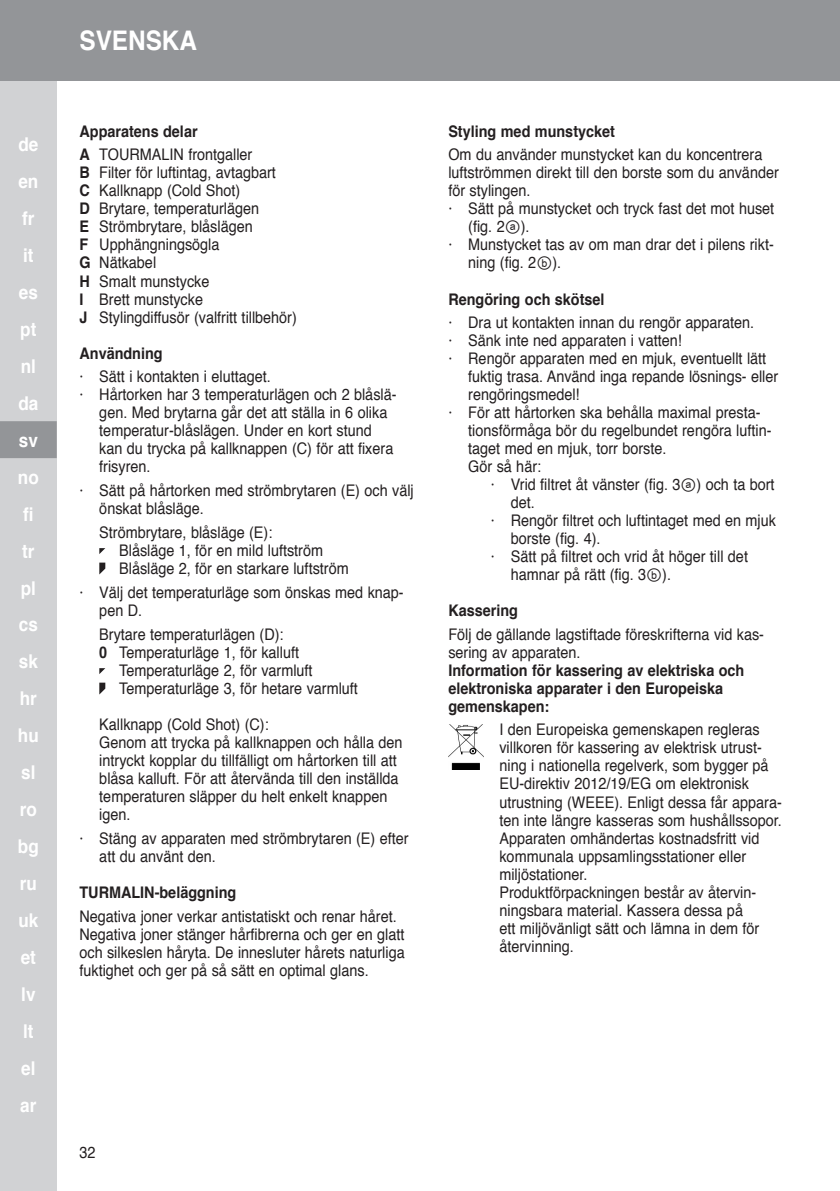
<style>
.page{position:relative;width:840px;height:1191px;background:#fff}
.page>*{position:absolute;margin:0;border:0;box-sizing:border-box;transform-origin:0 0}
.t1{font:700 27px "Helvetica";color:#fff;scale:.9 1}
.t2{font:700 19px/37px "Helvetica";color:#fff;scale:.9 1}
.t3{font:16px/18px "Helvetica";color:#231f20;scale:.9 1}
.t4{font:700 16px/18px "Helvetica";color:#231f20;scale:.9 1}
.s1{font-weight:700}
.s2{font-family:"Arial Unicode MS"}
</style>
<div class="page">
<div style="left:0;top:0;width:57px;height:1191px;background:#d1d2d4"></div>
<div style="left:0;top:0;width:839px;height:80px;background:#939598"></div>
<div style="left:0;top:421px;width:57px;height:37px;background:#939598"></div>
<svg style="left:99px;top:548px;width:6px;height:6px"></svg>
<svg style="left:99px;top:562px;width:6px;height:12px"></svg>
<svg style="left:99px;top:668px;width:6px;height:6px"></svg>
<svg style="left:99px;top:682px;width:6px;height:12px"></svg>
<img style="left:448px;top:724px;width:34px;height:45px">
<p class="t2" style="left:18px;top:126px;width:25px">de en fr it es pt nl da sv no fi tr pl cs sk hr hu sl ro bg ru uk et lv lt el ar</p>
<h1 class="t1" style="left:79px;top:19px;width:132px">SVENSKA</h1>
<p class="t3" style="left:79px;top:120px;width:194px;line-height:23.6px"><span class="s1">Apparatens delar<br>A</span> TOURMALIN frontgaller</p>
<p class="t3" style="left:79px;top:164px;width:243px"><span class="s1">B</span> Filter för luftintag, avtagbart<br><span class="s1">C</span> Kallknapp (Cold Shot)<br><span class="s1">D</span> Brytare, temperaturlägen<br><span class="s1">E</span> Strömbrytare, blåslägen<br><span class="s1">F</span> Upphängningsögla<br><span class="s1">G</span> Nätkabel<br><span class="s1">H</span> Smalt munstycke<br><span class="s1">I</span> Brett munstycke<br><span class="s1">J</span> Stylingdiffusör (valfritt tillbehör)</p>
<p class="t4" style="left:79px;top:344px;width:94px">Användning</p>
<p class="t3" style="left:79px;top:368px;width:214px">· Sätt i kontakten i eluttaget.</p>
<p class="t3" style="left:79px;top:386px;width:353px">· Hårtorken har 3 temperaturlägen och 2 blåslä-</p>
<p class="t3" style="left:99px;top:404px;width:321px">gen. Med brytarna går det att ställa in 6 olika</p>
<p class="t3" style="left:99px;top:422px;width:304px">temperatur-blåslägen. Under en kort stund</p>
<p class="t3" style="left:99px;top:440px;width:328px">kan du trycka på kallknappen (C) för att fixera</p>
<p class="t3" style="left:99px;top:458px;width:58px">frisyren.</p>
<p class="t3" style="left:99px;top:482px;width:350px;text-indent:-20px">· Sätt på hårtorken med strömbrytaren (E) och välj önskat blåsläge.</p>
<p class="t3" style="left:119px;top:524px;width:256px;text-indent:-20px">Strömbrytare, blåsläge (E):<br>Blåsläge 1, för en mild luftström<br>Blåsläge 2, för en starkare luftström</p>
<p class="t3" style="left:99px;top:584px;width:339px;text-indent:-20px">· Välj det temperaturläge som önskas med knap&shy;pen D.</p>
<p class="t3" style="left:99px;top:626px;width:206px">Brytare temperaturlägen (D):</p>
<p class="t3" style="left:99px;top:644px;width:223px"><span class="s1">0</span> Temperaturläge 1, för kalluft</p>
<p class="t3" style="left:119px;top:662px;width:216px">Temperaturläge 2, för varmluft</p>
<p class="t3" style="left:119px;top:680px;width:266px">Temperaturläge 3, för hetare varmluft</p>
<p class="t3" style="left:99px;top:716px;width:338px">Kallknapp (Cold Shot) (C):<br>Genom att trycka på kallknappen och hålla den intryckt kopplar du tillfälligt om hårtorken till att blåsa kalluft. För att återvända till den inställda temperaturen släpper du helt enkelt knappen igen.</p>
<p class="t3" style="left:99px;top:830px;width:345px;text-indent:-20px">· Stäng av apparaten med strömbrytaren (E) efter att du använt den.</p>
<p class="t4" style="left:79px;top:884px;width:176px">TURMALIN-beläggning</p>
<p class="t3" style="left:79px;top:908px;width:363px">Negativa joner verkar antistatiskt och renar håret.<br>Negativa joner stänger hårfibrerna och ger en glatt och silkeslen håryta. De innesluter hårets naturliga fuktighet och ger på så sätt en optimal glans.</p>
<p class="t4" style="left:448px;top:122px;width:186px">Styling med munstycket</p>
<p class="t3" style="left:448px;top:146px;width:350px">Om du använder munstycket kan du koncentrera</p>
<p class="t3" style="left:448px;top:164px;width:368px">luftströmmen direkt till den borste som du använder</p>
<p class="t3" style="left:448px;top:182px;width:93px">för stylingen.</p>
<p class="t3" style="left:448px;top:200px;width:363px">· Sätt på munstycket och tryck fast det mot huset</p>
<p class="t3" style="left:468px;top:218px;width:70px">(fig. 2<span class="s2">ⓐ</span>).</p>
<p class="t3" style="left:448px;top:236px;width:363px">· Munstycket tas av om man drar det i pilens rikt-</p>
<p class="t3" style="left:468px;top:254px;width:105px">ning (fig. 2<span class="s2">ⓑ</span>).</p>
<p class="t4" style="left:448px;top:290px;width:175px">Rengöring och skötsel</p>
<p class="t3" style="left:448px;top:314px;width:341px">· Dra ut kontakten innan du rengör apparaten.</p>
<p class="t3" style="left:448px;top:332px;width:261px">· Sänk inte ned apparaten i vatten!</p>
<p class="t3" style="left:448px;top:350px;width:354px">· Rengör apparaten med en mjuk, eventuellt lätt</p>
<p class="t3" style="left:468px;top:368px;width:346px">fuktig trasa. Använd inga repande lösnings- eller</p>
<p class="t3" style="left:468px;top:386px;width:125px">rengöringsmedel!</p>
<p class="t3" style="left:448px;top:404px;width:348px">· För att hårtorken ska behålla maximal presta-</p>
<p class="t3" style="left:468px;top:422px;width:338px">tionsförmåga bör du regelbundet rengöra luftin-</p>
<p class="t3" style="left:468px;top:440px;width:222px">taget med en mjuk, torr borste.</p>
<p class="t3" style="left:468px;top:458px;width:82px">Gör så här:</p>
<p class="t3" style="left:490px;top:476px;width:316px">· Vrid filtret åt vänster (fig. 3<span class="s2">ⓐ</span>) och ta bort</p>
<p class="t3" style="left:510px;top:494px;width:28px">det.</p>
<p class="t3" style="left:490px;top:512px;width:318px">· Rengör filtret och luftintaget med en mjuk</p>
<p class="t3" style="left:510px;top:530px;width:101px">borste (fig. 4).</p>
<p class="t3" style="left:490px;top:548px;width:287px">· Sätt på filtret och vrid åt höger till det</p>
<p class="t3" style="left:510px;top:566px;width:179px">hamnar på rätt (fig. 3<span class="s2">ⓑ</span>).</p>
<p class="t4" style="left:448px;top:601px;width:79px">Kassering</p>
<p class="t3" style="left:448px;top:625px;width:352px">Följ de gällande lagstiftade föreskrifterna vid kas&shy;sering av apparaten.</p>
<p class="t4" style="left:448px;top:661px;width:330px">Information för kassering av elektriska och elektroniska apparater i den Europeiska gemenskapen:</p>
<p class="t3" style="left:499px;top:721px;width:315px">I den Europeiska gemenskapen regleras villkoren för kassering av elektrisk utrust&shy;ning i nationella regelverk, som bygger på EU-direktiv 2012/19/EG om elektronisk utrustning (WEEE). Enligt dessa får appara&shy;ten inte längre kasseras som hushållssopor.<br>Apparaten omhändertas kostnadsfritt vid kommunala uppsamlingsstationer eller miljöstationer.<br>Produktförpackningen består av återvin&shy;ningsbara material. Kassera dessa på<br>ett miljövänligt sätt och lämna in dem för återvinning.</p>
<p class="t3" style="left:79px;top:1143px;width:19px">32</p>
</div>
